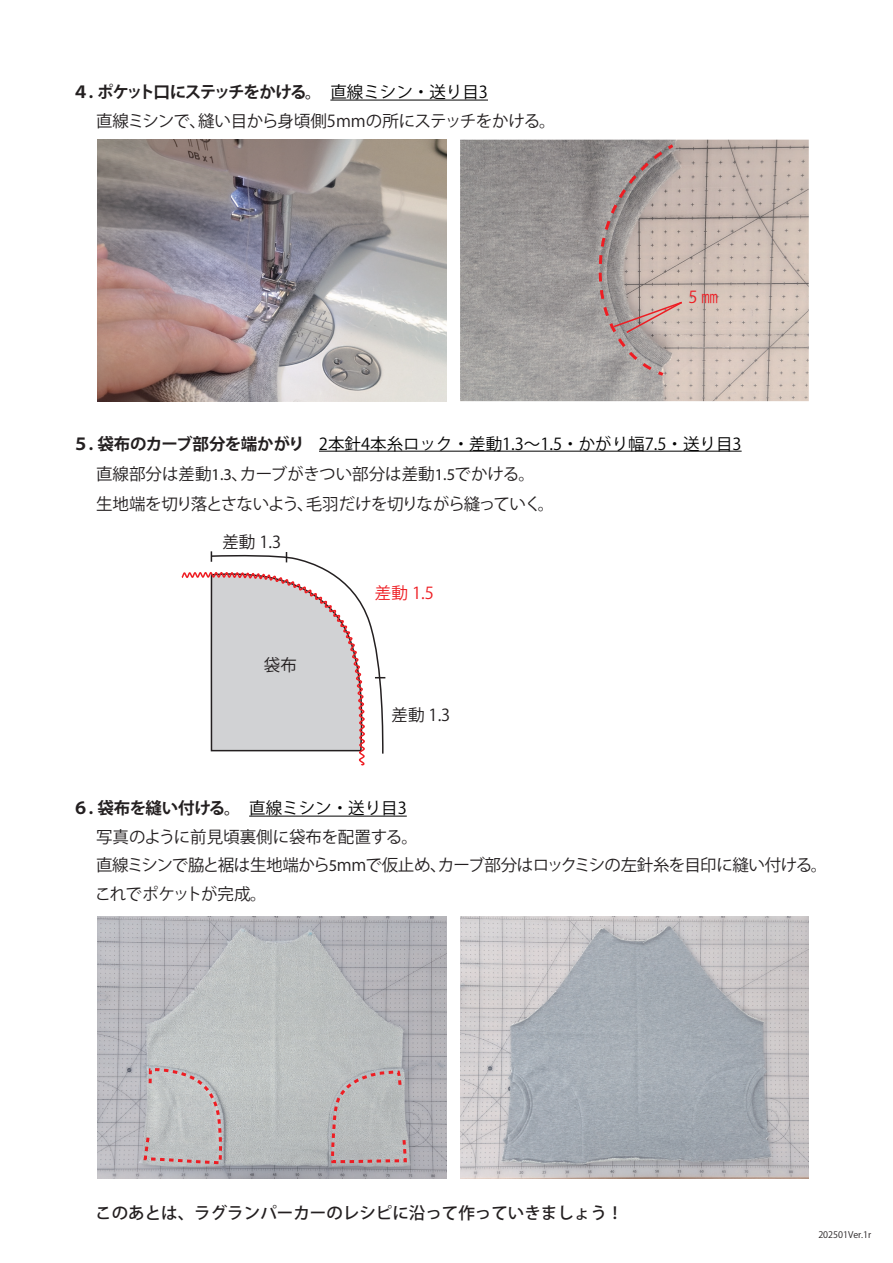
<style>
.page{position:relative;width:893px;height:1263px;background:#fff}
.page>*{position:absolute;margin:0;border:0;box-sizing:border-box;transform-origin:0 0}
.t1{font:16.5px/28.5px "Koz Go Pr 6 N";letter-spacing:-.02em;color:#231f20}
.t2{font:16.5px/30px "Koz Go Pr 6 N";color:#231f20}
.t3{font:500 16.5px "Koz Go Pr 6 N";color:#231f20}
.t4{font:16.5px "Koz Go Pr 6 N";color:#ee1d23}
.t5{font:9px "Koz Go Pr 6 N";color:#231f20}
.s1{font-weight:700}
.s2{color:#030303}
.s3{font-family:"Myriad Pro"}
</style>
<div class="page">
<hr style="left:330px;top:100px;width:158px;height:1px;background:#030303">
<img style="left:98px;top:140px;width:348px;height:261px">
<hr style="left:319px;top:451px;width:423px;height:1px;background:#030303">
<hr style="left:249px;top:816px;width:158px;height:1px;background:#030303">
<img style="left:460px;top:140px;width:349px;height:261px">
<img style="left:460px;top:917px;width:349px;height:261px">
<img style="left:98px;top:917px;width:348px;height:261px">
<svg style="left:598px;top:142px;width:86px;height:236px;background:#b0a19d"></svg>
<svg style="left:181px;top:551px;width:204px;height:215px"></svg>
<svg style="left:142px;top:1066px;width:81px;height:100px;background:#c0b9bb"></svg>
<svg style="left:330px;top:1069px;width:79px;height:96px;background:#b8b1b3"></svg>
<p class="t1" style="left:96px;top:78px;width:461px;text-indent:-23px"><span class="s1">４．ポケット口にステッチをかける。　</span><span class="s2">直線ミシン・送り目3<br></span>直線ミシンで、縫い目から身頃側5mmの所にステッチをかける。</p>
<p class="t4" style="left:688px;top:288px;width:31px">5㎜</p>
<p class="t2" style="left:96px;top:429px;width:647px;text-indent:-23px"><span class="s1">５．袋布のカーブ部分を端かがり　</span><span class="s2">2本針4本糸ロック・差動1.3～1.5・かがり幅7.5・送り目3</span>直線部分は差動<span class="s3">1.3</span>、カーブがきつい部分は差動<span class="s3">1.5</span>でかける。<br>生地端を切り落とさないよう、毛羽だけを切りながら縫っていく。</p>
<p class="t1" style="left:222px;top:528px;width:60px">差動 1.3</p>
<p class="t1" style="left:264px;top:651px;width:34px">袋布</p>
<p class="t4" style="left:375px;top:584px;width:60px">差動 1.5</p>
<p class="t1" style="left:391px;top:701px;width:60px">差動 1.3</p>
<p class="t1" style="left:95px;top:794px;width:734px;text-indent:-22px"><span class="s1">６．袋布を縫い付ける。　</span><span class="s2">直線ミシン・送り目3<br></span>写真のように前見頃裏側に袋布を配置する。<br>直線ミシンで脇と裾は生地端から<span class="s3">5</span>mmで仮止め、カーブ部分はロックミシの左針糸を目印に縫い付ける。これでポケットが完成。</p>
<p class="t3" style="left:95px;top:1203px;width:529px">このあとは、ラグランパーカーのレシピに沿って作っていきましょう！</p>
<p class="t5" style="left:818px;top:1230px;width:54px">202501Ver.1r</p>
</div>
